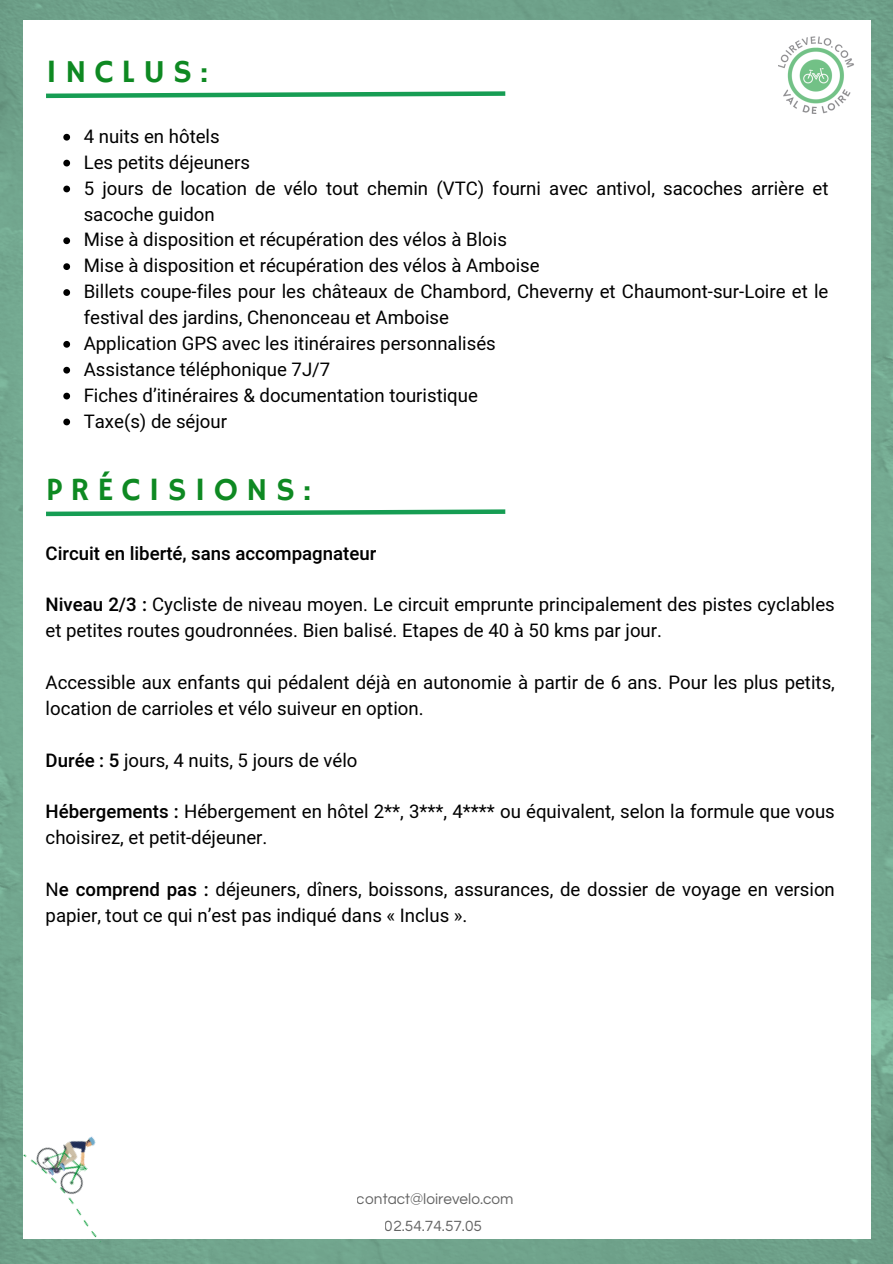
<style>
.page{position:relative;width:893px;height:1264px;background:#fff}
.page>*{position:absolute;margin:0;border:0;box-sizing:border-box;transform-origin:0 0}
.t1{font:32.4px "Hammersmith One";letter-spacing:.25em;color:#0e8922}
.t2{font:18.6px/25.8px "Heebo";color:#000}
.t3{font:500 18.6px "Heebo";color:#000}
.t4{font:15.3px "Questrial";color:#000}
.s1{font-weight:500}
</style>
<div class="page">
<img style="left:0;top:0;width:892px;height:1263px">
<div style="left:23px;top:20px;width:847px;height:1218px;background:#fff"></div>
<svg style="left:46px;top:91px;width:460px;height:8px"></svg>
<img style="left:0;top:1092px;width:168px;height:171px">
<svg style="left:63px;top:134px;width:7px;height:7px"></svg>
<svg style="left:63px;top:160px;width:7px;height:6px"></svg>
<svg style="left:63px;top:186px;width:7px;height:6px"></svg>
<svg style="left:63px;top:237px;width:7px;height:7px"></svg>
<svg style="left:63px;top:263px;width:7px;height:7px"></svg>
<svg style="left:63px;top:289px;width:7px;height:7px"></svg>
<svg style="left:63px;top:341px;width:7px;height:7px"></svg>
<svg style="left:63px;top:367px;width:7px;height:6px"></svg>
<svg style="left:63px;top:393px;width:7px;height:6px"></svg>
<svg style="left:63px;top:418px;width:7px;height:7px"></svg>
<svg style="left:46px;top:509px;width:460px;height:8px"></svg>
<img style="left:778px;top:36px;width:76px;height:77px">
<h1 class="t1" style="left:46px;top:53px;width:164px">INCLUS:</h1>
<p class="t2" style="left:84px;top:124px;width:137px">4 nuits en hôtels</p>
<p class="t2" style="left:84px;top:150px;width:168px">Les petits déjeuners</p>
<p class="t2" style="left:84px;top:176px;width:746px">5 jours de location de vélo tout chemin (VTC) fourni avec antivol, sacoches arrière et sacoche guidon</p>
<p class="t2" style="left:84px;top:228px;width:425px">Mise à disposition et récupération des vélos à Blois</p>
<p class="t2" style="left:84px;top:253px;width:457px">Mise à disposition et récupération des vélos à Amboise</p>
<p class="t2" style="left:84px;top:279px;width:746px">Billets coupe-files pour les châteaux de Chambord, Cheverny et Chaumont-sur-Loire et le festival des jardins, Chenonceau et Amboise</p>
<p class="t2" style="left:84px;top:331px;width:413px">Application GPS avec les itinéraires personnalisés</p>
<p class="t2" style="left:84px;top:357px;width:248px">Assistance téléphonique 7J/7</p>
<p class="t2" style="left:84px;top:383px;width:396px">Fiches d’itinéraires &amp; documentation touristique</p>
<p class="t2" style="left:84px;top:409px;width:145px">Taxe(s) de séjour</p>
<p class="t1" style="left:46px;top:471px;width:266px">PRÉCISIONS:</p>
<h1 class="t3" style="left:46px;top:540px;width:332px">Circuit en liberté, sans accompagnateur</h1>
<h2 class="t2" style="left:46px;top:592px;width:790px"><span class="s1">Niveau 2/3 :</span> Cycliste de niveau moyen. Le circuit emprunte principalement des pistes cyclables et petites routes goudronnées. Bien balisé. Etapes de 40 à 50 kms par jour.</h2>
<h3 class="t2" style="left:46px;top:670px;width:790px">Accessible aux enfants qui pédalent déjà en autonomie à partir de 6 ans. Pour les plus petits, location de carrioles et vélo suiveur en option.</h3>
<h3 class="t2" style="left:46px;top:748px;width:313px"><span class="s1">Durée : 5</span> jours, 4 nuits, 5 jours de vélo</h3>
<h3 class="t2" style="left:46px;top:799px;width:790px"><span class="s1">Hébergements :</span> Hébergement en hôtel 2**, 3***, 4**** ou équivalent, selon la formule que vous choisirez, et petit-déjeuner.</h3>
<h3 class="t2" style="left:46px;top:877px;width:790px">N<span class="s1">e comprend pas :</span> déjeuners, dîners, boissons, assurances, de dossier de voyage en version papier, tout ce qui n’est pas indiqué dans « Inclus ».</h3>
<p class="t4" style="left:357px;top:1190px;width:158px">contact@loirevelo.com</p>
<p class="t4" style="left:385px;top:1218px;width:98px">02.54.74.57.05</p>
</div>
